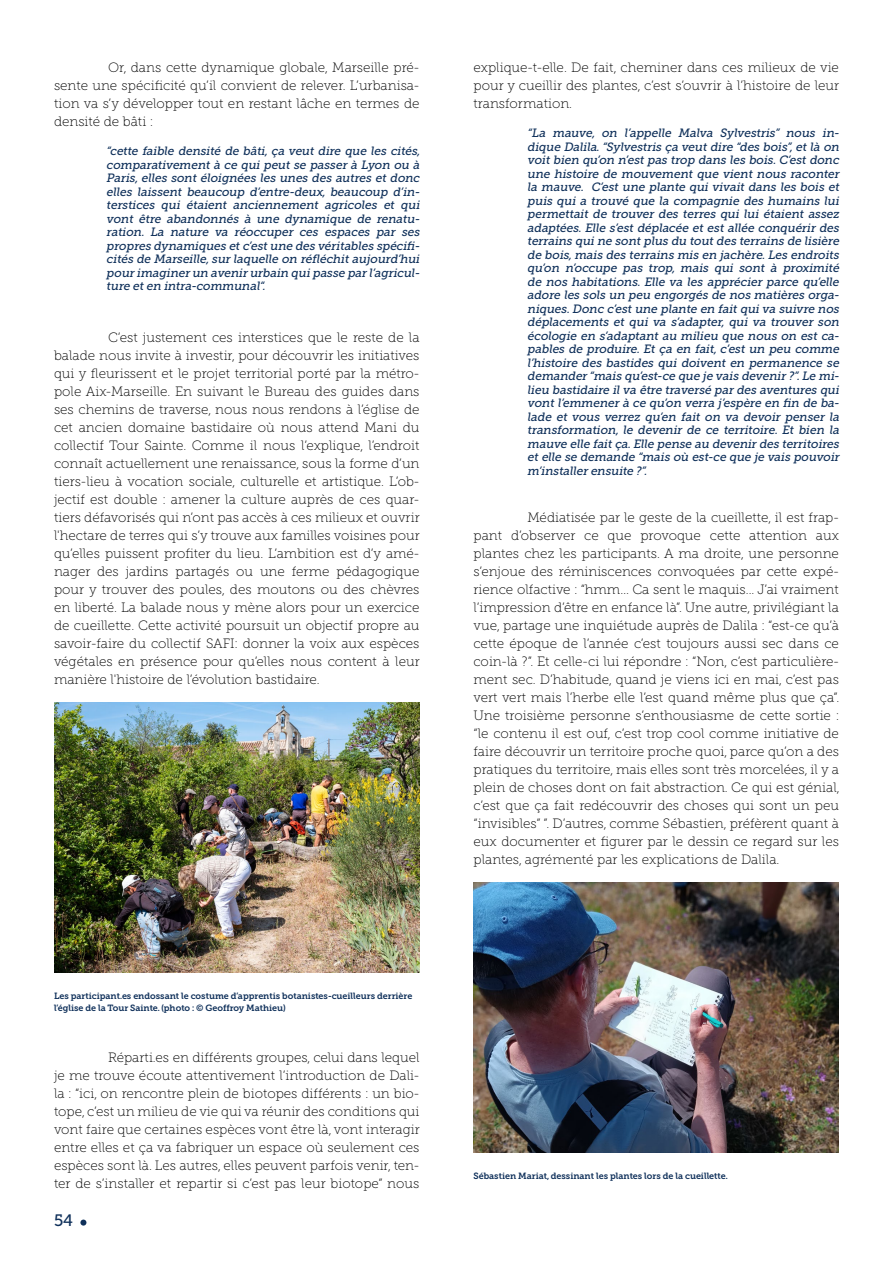
<style>
.page{position:relative;width:893px;height:1263px;background:#fff}
.page>*{position:absolute;margin:0;border:0;box-sizing:border-box;transform-origin:0 0}
.t1{font:16.5px "Museo Slab 500";color:#0f305a}
.t2{font:13.5px/18px "Museo Slab Rounded 100";color:#000;text-align:justify}
.t3{font:italic 12px/13.5px "Museo Slab Rounded 500";color:#0f305a;text-align:justify}
.t4{font:9px/12px "Museo Slab Rounded 700";color:#0f305a}
</style>
<div class="page">
<svg style="left:80px;top:1219px;width:6px;height:6px"></svg>
<img style="left:54px;top:702px;width:365px;height:270px">
<img style="left:473px;top:882px;width:365px;height:270px">
<p class="t2" style="left:54px;top:59px;width:367px;text-indent:54px">Or, dans cette dynamique globale, Marseille pré&shy;sente une spécificité qu’il convient de relever. L’urbanisa&shy;tion va s’y développer tout en restant lâche en termes de densité de bâti :</p>
<p class="t3" style="left:106px;top:145px;width:317px">“cette faible densité de bâti, ça veut dire que les cités, comparativement à ce qui peut se passer à Lyon ou à Paris, elles sont éloignées les unes des autres et donc elles laissent beaucoup d’entre-deux, beaucoup d’in&shy;terstices qui étaient anciennement agricoles et qui vont être abandonnés à une dynamique de renatu&shy;ration. La nature va réoccuper ces espaces par ses propres dynamiques etc’estune des véritables spécifi&shy;cités de Marseille,surlaquelle on réfléchit auj ourd’hui pourimaginerun avenirurbain quipasse parl’agricul&shy;ture eten intra-communal“.</p>
<p class="t2" style="left:54px;top:329px;width:367px;text-indent:54px">C’est justement ces interstices que le reste de la balade nous invite à investir, pour découvrir les initiatives qui y fleurissent et le projet territorial porté par la métro&shy;pole Aix-Marseille. En suivant le Bureau des guides dans ses chemins de traverse, nous nous rendons à l’église de cet ancien domaine bastidaire où nous attend Mani du collectif Tour Sainte. Comme il nous l’explique, l’endroit connaît actuellement une renaissance, sous la forme d’un tiers-lieu à vocation sociale, culturelle et artistique. L’ob&shy;jectif est double : amener la culture auprès de ces quar&shy;tiers défavorisés qui n’ont pas accès à ces milieux et ouvrir l'hectare de terres qui s’y trouve aux familles voisines pour qu’elles puissent profiter du lieu. L’ambition est d’y amé&shy;nager des jardins partagés ou une ferme pédagogique pour y trouver des poules, des moutons ou des chèvres en liberté. La balade nous y mène alors pour un exercice de cueillette. Cette activité poursuit un objectif propre au savoir-faire du collectif SAFI: donner la voix aux espèces végétales en présence pour qu’elles nous content à leur manière l'histoire de l’évolution bastidaire.</p>
<p class="t4" style="left:54px;top:989px;width:360px">Les participant.es endossant le costume d’apprentis botanistes-cueilleurs derrière l’église de la Tour Sainte. (photo : © Geoffroy Mathieu)</p>
<p class="t2" style="left:54px;top:1049px;width:367px;text-indent:54px">Réparti.es en différents groupes, celui dans lequel je me trouve écoute attentivement l’introduction de Dali&shy;la : “ici, on rencontre plein de biotopes différents : un bio&shy;tope, c’est un milieu de vie qui va réunir des conditions qui vont faire que certaines espèces vont être là, vont interagir entre elles et ça va fabriquer un espace où seulement ces espèces sont là. Les autres, elles peuvent parfois venir, ten&shy;ter de s’installer et repartir si c’est pas leur biotope” nous</p>
<p class="t1" style="left:54px;top:1211px;width:21px">54</p>
<p class="t2" style="left:473px;top:59px;width:367px">explique-t-elle. De fait, cheminer dans ces milieux de vie pour y cueillir des plantes, c’est s’ouvrir à l’histoire de leur transformation.</p>
<p class="t3" style="left:527px;top:127px;width:316px">“La mauve, on l’appelle Malva Sylvestris” nous in&shy;dique Dalila.“Sylvestris ça veut dire “des bois”, et là on voit bien qu’on n’est pas trop dans les bois. C’est donc une histoire de mouvement que vient nous raconter la mauve. C’est une plante qui vivait dans les bois et puis qui a trouvé que la compagnie des humains lui permettait de trouver des terres qui lui étaient assez adaptées. Elle s’est déplacée et est allée conquérir des terrains qui ne sont plus du tout des terrains de lisière de bois,mais des terrains mis en jachère.Les endroits qu’on n’occupe pas trop, mais qui sont à proximité de nos habitations. Elle va les apprécier parce qu’elle adore les sols un peu engorgés de nos matières orga&shy;niques.Donc c’est une plante en fait quiva suivre nos déplacements et qui va s’adapter, qui va trouver son écologie en s’adaptant au milieu que nous on est ca&shy;pables de produire. Et ça en fait, c’est un peu comme l’histoire des bastides qui doivent en permanence se demander“mais qu’est-ce que je vais devenir?”.Le mi&shy;lieu bastidaire ilva être traversé pardes aventures qui vont l’emmener à ce qu’on verra j ’espère en fin de ba&shy;lade et vous verrez qu’en fait on va devoir penser la transformation, le devenir de ce territoire. Et bien la mauve elle faitça.Elle pense au devenirdes territoires et elle se demande “mais où est-ce que je vais pouvoir m’installerensuite ?”.</p>
<p class="t2" style="left:473px;top:509px;width:367px;text-indent:54px">Médiatisée par le geste de la cueillette, il est frap&shy;pant d’observer ce que provoque cette attention aux plantes chez les participants. A ma droite, une personne s’enjoue des réminiscences convoquées par cette expé&shy;rience olfactive : “hmm… Ca sent le maquis... J’ai vraiment l’impression d’être en enfance là”. Une autre, privilégiant la vue, partage une inquiétude auprès de Dalila : “est-ce qu’à cette époque de l’année c’est toujours aussi sec dans ce coin-là ?”. Et celle-ci lui répondre : “Non, c’est particulière&shy;ment sec. D’habitude, quand je viens ici en mai, c’est pas vert vert mais l’herbe elle l’est quand même plus que ça”.<br>Une troisième personne s’enthousiasme de cette sortie : “le contenu il est ouf, c’est trop cool comme initiative de faire découvrir un territoire proche quoi, parce qu’on a des pratiques du territoire, mais elles sont très morcelées, il y a plein de choses dont on fait abstraction. Ce qui est génial, c’est que ça fait redécouvrir des choses qui sont un peu “invisibles” ”. D’autres, comme Sébastien, préfèrent quant à eux documenter et figurer par le dessin ce regard sur les plantes, agrémenté par les explications de Dalila.</p>
<p class="t4" style="left:473px;top:1169px;width:256px">Sébastien Mariat, dessinant les plantes lors de la cueillette.</p>
</div>
